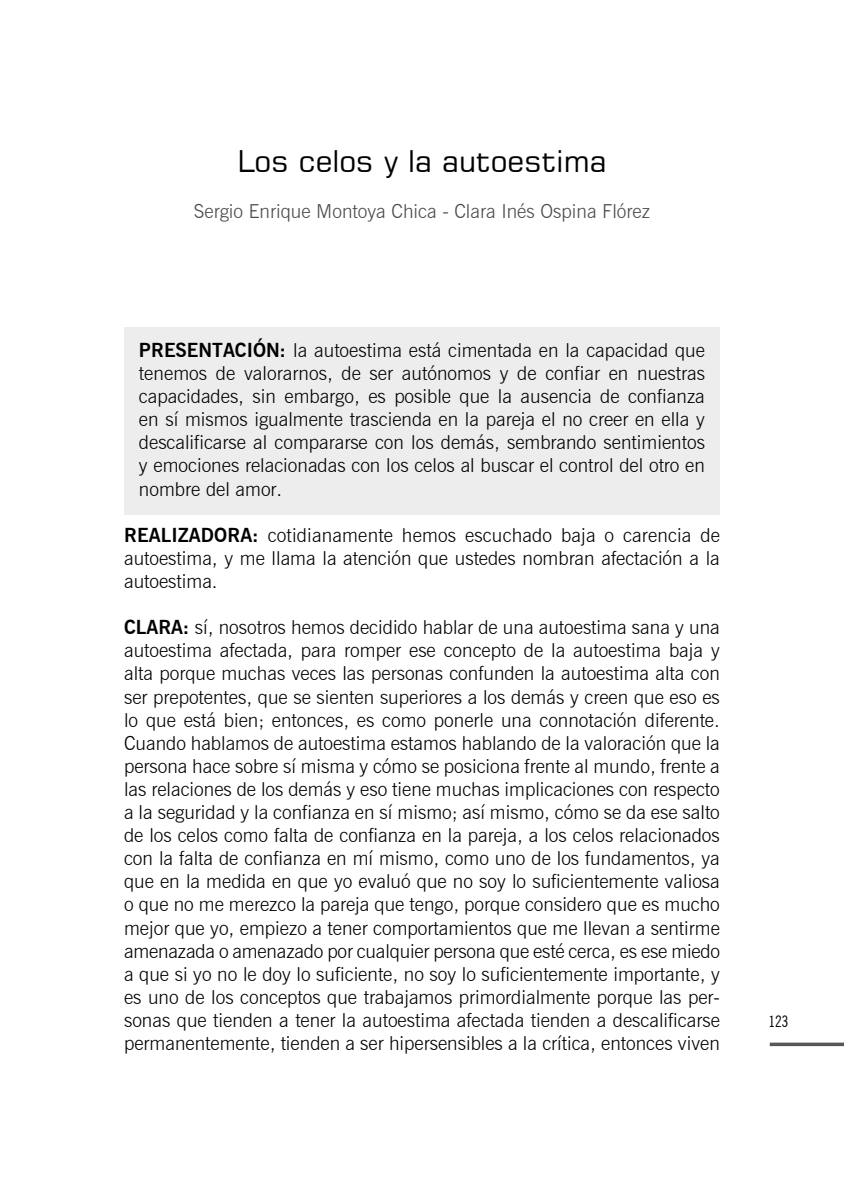
<style>
.page{position:relative;width:844px;height:1191px;background:#fff}
.page>*{position:absolute;margin:0;border:0;box-sizing:border-box;transform-origin:0 0}
.t1{font:29.75px "Square 721 BT";color:#000}
.t2{font:300 19.25px/23.1px "News Gothic BT";color:#000;text-align:justify}
.t3{font:300 19.25px "News Gothic BT";color:#4a4a49}
.t4{font:condensed 15.75px "News Gothic BT";color:#000}
.s1{font-weight:700}
</style>
<div class="page">
<svg style="left:769px;top:1042px;width:74px;height:4px"></svg>
<div style="left:124px;top:327px;width:595px;height:188px;background:#ededed"></div>
<h1 class="t1" style="left:237px;top:142px;width:370px">Los celos y la autoestima</h1>
<p class="t3" style="left:194px;top:200px;width:457px">Sergio Enrique Montoya Chica - Clara Inés Ospina Flórez</p>
<p class="t2" style="left:139px;top:338px;width:567px"><span class="s1">PRESENTACIÓN:</span> la autoestima está cimentada en la capacidad que tenemos de valorarnos, de ser autónomos y de confiar en nuestras capacidades, sin embargo, es posible que la ausencia de confianza en sí mismos igualmente trascienda en la pareja el no creer en ella y descalificarse al compararse con los demás, sembrando sentimientos y emociones relacionadas con los celos al buscar el control del otro en nombre del amor.</p>
<p class="t2" style="left:124px;top:523px;width:597px"><span class="s1">REALIZADORA:</span> cotidianamente hemos escuchado baja o carencia de autoestima, y me llama la atención que ustedes nombran afectación a la autoestima.</p>
<p class="t2" style="left:124px;top:615px;width:597px"><span class="s1">CLARA:</span> sí, nosotros hemos decidido hablar de una autoestima sana y una autoestima afectada, para romper ese concepto de la autoestima baja y alta porque muchas veces las personas confunden la autoestima alta con ser prepotentes, que se sienten superiores a los demás y creen que eso es lo que está bien; entonces, es como ponerle una connotación diferente.<br>Cuando hablamos de autoestima estamos hablando de la valoración que la persona hace sobre sí misma y cómo se posiciona frente al mundo, frente a las relaciones de los demás y eso tiene muchas implicaciones con respecto a la seguridad y la confianza en sí mismo; así mismo, cómo se da ese salto de los celos como falta de confianza en la pareja, a los celos relacionados con la falta de confianza en mí mismo, como uno de los fundamentos, ya que en la medida en que yo evaluó que no soy lo suficientemente valiosa o que no me merezco la pareja que tengo, porque considero que es mucho mejor que yo, empiezo a tener comportamientos que me llevan a sentirme amenazada o amenazado por cualquier persona que esté cerca, es ese miedo a que si yo no le doy lo suficiente, no soy lo suficientemente importante, y es uno de los conceptos que trabajamos primordialmente porque las per&shy;sonas que tienden a tener la autoestima afectada tienden a descalificarse permanentemente, tienden a ser hipersensibles a la crítica, entonces viven</p>
<p class="t4" style="left:768px;top:1012px;width:22px">123</p>
</div>
